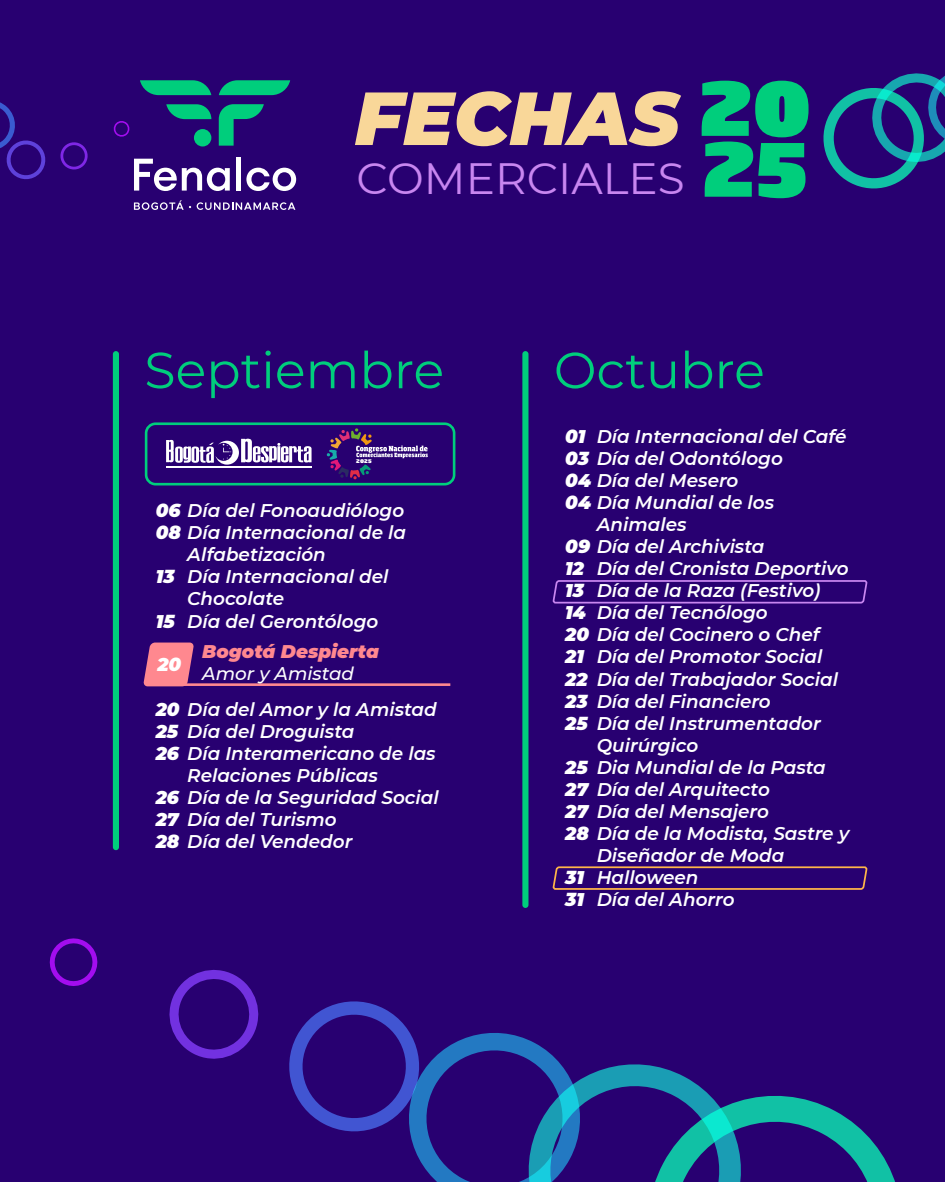
<style>
.page{position:relative;width:945px;height:1182px;background:#fff}
.page>*{position:absolute;margin:0;border:0;box-sizing:border-box;transform-origin:0 0}
.t1{font:italic 900 74.99px "Montserrat";color:#f9d799}
.t2{font:900 72.19px/60.8px "Soho Gothic Pro";color:#00ce7c}
.t3{font:50.75px "Montserrat";color:#00ce7c}
.t4{font:43.75px "Montserrat";color:#c886f0}
.t5{font:italic 600 18.38px/22.1px "Montserrat";color:#fff}
.t6{font:italic 900 18.38px "Montserrat";color:#ff888f}
.t7{font:italic 500 18.38px "Montserrat";color:#fff}
.t8{font:italic 900 18.38px/22.1px "Montserrat";color:#fff}
.t9{font:900 4.99px "Soho Gothic Pro";color:#fff}
.s1{font-weight:900}
</style>
<div class="page">
<div style="left:0;top:0;width:945px;height:1181px;background:#280071"></div>
<svg style="left:140px;top:80px;width:71px;height:15px"></svg>
<svg style="left:219px;top:80px;width:71px;height:15px"></svg>
<svg style="left:166px;top:104px;width:45px;height:15px"></svg>
<svg style="left:219px;top:104px;width:45px;height:42px"></svg>
<div style="left:194px;top:129px;width:17px;height:17px;background:#00ce7c;border-radius:50%"></div>
<svg style="left:134px;top:159px;width:96px;height:32px"></svg>
<div style="left:236px;top:157px;width:5px;height:33px;background:#fff"></div>
<svg style="left:246px;top:168px;width:50px;height:23px"></svg>
<svg style="left:134px;top:200px;width:57px;height:10px"></svg>
<svg style="left:197px;top:202px;width:98px;height:8px"></svg>
<svg style="left:823px;top:73px;width:122px;height:115px"></svg>
<svg style="left:50px;top:938px;width:47px;height:47px"></svg>
<svg style="left:170px;top:969px;width:88px;height:89px"></svg>
<svg style="left:289px;top:1001px;width:606px;height:180px"></svg>
<svg style="left:114px;top:121px;width:15px;height:16px"></svg>
<svg style="left:61px;top:142px;width:27px;height:27px"></svg>
<svg style="left:0;top:102px;width:45px;height:77px"></svg>
<div style="left:113px;top:351px;width:6px;height:499px;background:#00ce7c;border-radius:3px"></div>
<div style="left:145px;top:422px;width:310px;height:63px;border:3px solid #00ce7c;border-radius:9px"></div>
<svg style="left:327px;top:428px;width:101px;height:51px"></svg>
<svg style="left:143px;top:642px;width:51px;height:44px;background:#dd728a"></svg>
<hr style="left:149px;top:683px;width:301px;height:3px;background:#ff888f">
<hr style="left:166px;top:466px;width:146px;height:1px;background:#fff">
<svg style="left:166px;top:438px;width:146px;height:26px"></svg>
<svg style="left:553px;top:580px;width:315px;height:24px"></svg>
<svg style="left:553px;top:866px;width:315px;height:24px"></svg>
<div style="left:522px;top:351px;width:6px;height:556px;background:#00ce7c;border-radius:3px"></div>
<h1 class="t1" style="left:355px;top:62px;width:326px">FECHAS</h1>
<h3 class="t4" style="left:356px;top:149px;width:330px">COMERCIALES</h3>
<h2 class="t2" style="left:699px;top:73px;width:113px">20<br>25</h2>
<h3 class="t3" style="left:144px;top:335px;width:301px">Septiembre</h3>
<p class="t9" style="left:356px;top:457px;width:17px">2025</p>
<p class="t5" style="left:156px;top:499px;width:252px"><span class="s1">06</span> Día del Fonoaudiólogo<br><span class="s1">08</span> Día Internacional de la</p>
<p class="t8" style="left:156px;top:564px;width:20px">13</p>
<p class="t8" style="left:156px;top:608px;width:21px">15</p>
<p class="t5" style="left:187px;top:543px;width:203px">Alfabetización<br>Día Internacional del<br>Chocolate<br>Día del Gerontólogo</p>
<p class="t8" style="left:157px;top:652px;width:25px">20</p>
<p class="t6" style="left:202px;top:637px;width:178px">Bogotá Despierta</p>
<p class="t7" style="left:202px;top:660px;width:153px">Amor y Amistad</p>
<p class="t5" style="left:156px;top:697px;width:283px"><span class="s1">20</span> Día del Amor y la Amistad<br><span class="s1">25<br>26</span> Día Interamericano de las</p>
<p class="t5" style="left:156px;top:785px;width:285px"><span class="s1">26</span> Día de la Seguridad Social<br><span class="s1">27<br>28</span> Día del Vendedor</p>
<p class="t5" style="left:187px;top:719px;width:169px">Día del Droguista</p>
<p class="t5" style="left:187px;top:763px;width:192px">Relaciones Públicas</p>
<p class="t5" style="left:187px;top:807px;width:151px">Día del Turismo</p>
<h3 class="t3" style="left:554px;top:335px;width:212px">Octubre</h3>
<p class="t5" style="left:597px;top:424px;width:251px">Día Internacional del Café</p>
<p class="t5" style="left:565px;top:424px;width:219px"><span class="s1">01<br>03</span> Día del Odontólogo<br><span class="s1">04</span> Día del Mesero<br><span class="s1">04</span> Día Mundial de los</p>
<p class="t5" style="left:565px;top:534px;width:256px"><span class="s1">09</span> Día del Archivista<br><span class="s1">12<br>13<br>14<br>20</span> Día del Cocinero o Chef<br><span class="s1">21<br>22<br>23<br>25</span></p>
<p class="t5" style="left:565px;top:755px;width:286px"><span class="s1">25<br>27<br>27<br>28</span> Día de la Modista, Sastre y</p>
<p class="t8" style="left:565px;top:865px;width:20px">31<br>31</p>
<p class="t5" style="left:597px;top:512px;width:91px">Animales</p>
<p class="t5" style="left:597px;top:556px;width:254px">Día del Cronista Deportivo<br>Día de la Raza (Festivo)<br>Día del Tecnólogo</p>
<p class="t5" style="left:597px;top:645px;width:243px">Día del Promotor Social<br>Día del Trabajador Social<br>Día del Financiero<br>Día del Instrumentador<br>Quirúrgico<br>Dia Mundial de la Pasta<br>Día del Arquitecto<br>Día del Mensajero</p>
<p class="t5" style="left:597px;top:843px;width:189px">Diseñador de Moda<br>Halloween<br>Día del Ahorro</p>
</div>
